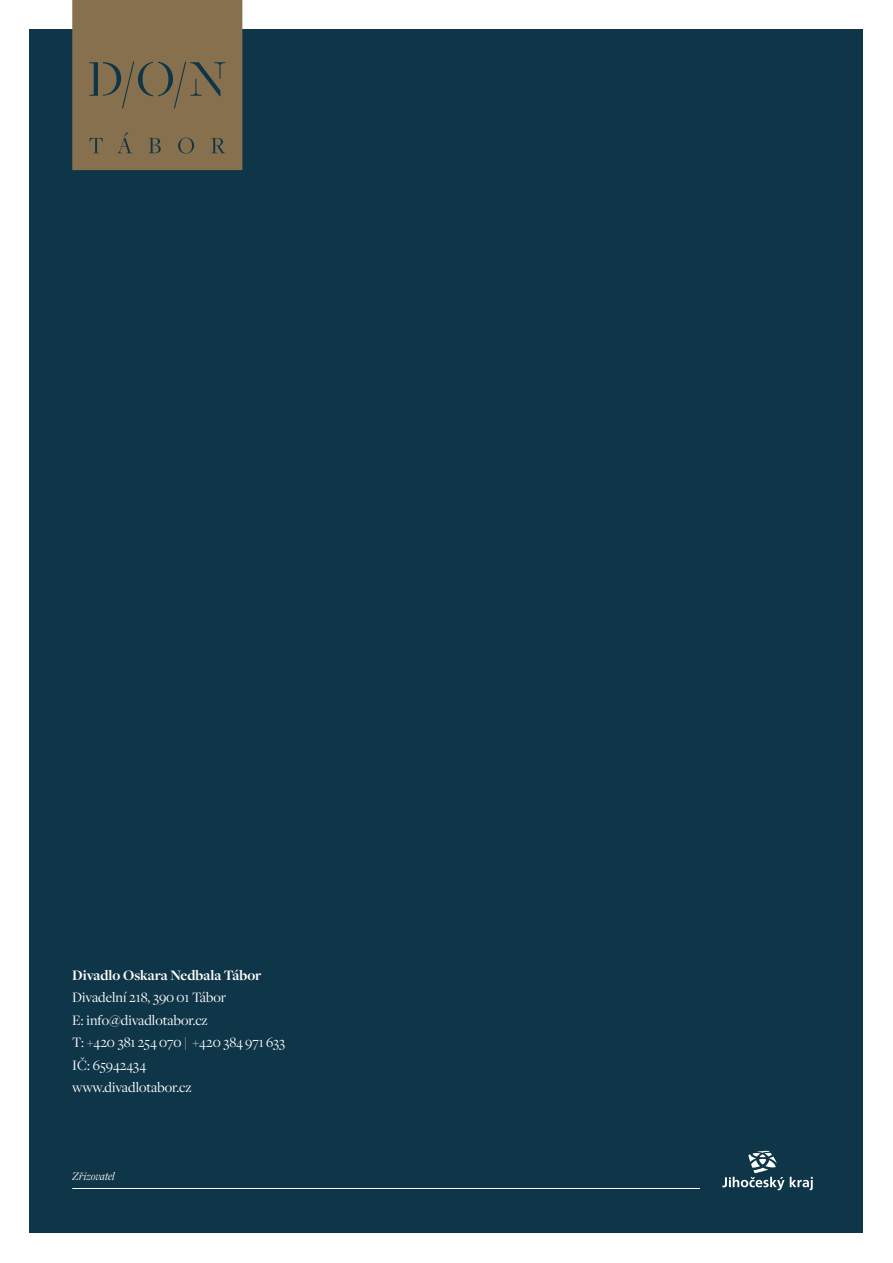
<style>
.page{position:relative;width:893px;height:1263px;background:#fff}
.page>*{position:absolute;margin:0;border:0;box-sizing:border-box;transform-origin:0 0}
.t1{font:15px/22.5px "Freight Disp Pro";color:#fff}
.t2{font:700 15px "Freight Disp Pro";color:#fff}
.t3{font:italic 12px "Freight Disp Pro";color:#fff}
</style>
<div class="page">
<div style="left:30px;top:30px;width:833px;height:1203px;background:#0f3648"></div>
<div style="left:72px;top:0;width:170px;height:170px;background:#86704d"></div>
<svg style="left:790px;top:1177px;width:23px;height:13px"></svg>
<svg style="left:722px;top:1150px;width:62px;height:40px"></svg>
<hr style="left:72px;top:1188px;width:628px;height:1px;background:#fff">
<p class="t2" style="left:72px;top:965px;width:191px">Divadlo Oskara Nedbala Tábor</p>
<p class="t1" style="left:72px;top:986px;width:214px">Divadelní 218, 390 01 Tábor<br>E: info@divadlotabor.cz<br>T: +420 381 254 070 | +420 384 971 633<br>IČ: 65942434<br>www.divadlotabor.cz</p>
<p class="t3" style="left:72px;top:1168px;width:44px">Zřizovatel</p>
</div>
